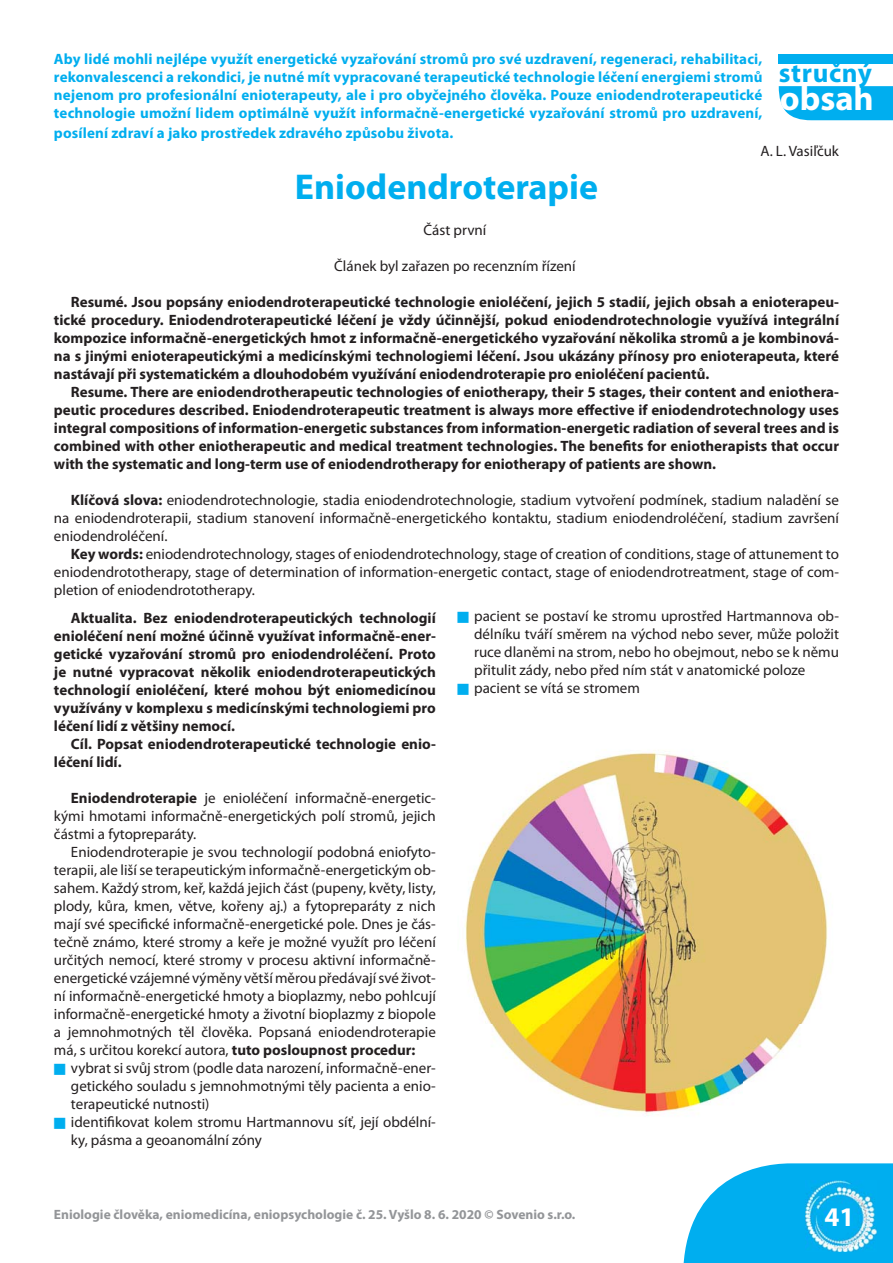
<style>
.page{position:relative;width:893px;height:1263px;background:#fff}
.page>*{position:absolute;margin:0;border:0;box-sizing:border-box;transform-origin:0 0}
.t1{font:700 36px "Myriad Pro";color:#00aeef}
.t2{font:700 34.5px "Myriad Pro";color:#fff}
.t3{font:700 27px "Myriad Pro";letter-spacing:.025em;color:#00aeef}
.t4{font:700 27px "Myriad Pro";color:#fff}
.t5{font:15px/18px "Myriad Pro";color:#231f20;text-align:justify}
.t6{font:700 15px/18px "Myriad Pro";color:#231f20;text-align:justify}
.t7{font:700 15px/18px "Myriad Pro";letter-spacing:.01em;color:#00aeef;text-align:justify}
.t8{font:700 13.5px "Myriad Pro";color:#939598}
.s1{font-weight:700}
</style>
<div class="page">
<svg style="left:683px;top:1163px;width:210px;height:100px;background:#27baf1"></svg>
<img style="left:805px;top:1180px;width:72px;height:72px">
<svg style="left:779px;top:86px;width:114px;height:34px;background:#0bb1ef"></svg>
<div style="left:779px;top:54px;width:114px;height:10px;background:#00aeef"></div>
<img style="left:465px;top:750px;width:363px;height:366px">
<p class="t7" style="left:54px;top:52px;width:710px">Aby lidé mohli nejlépe využít energetické vyzařování stromů pro své uzdravení, regeneraci, rehabilitaci, rekonvalescenci a rekondici, je nutné mít vypracované terapeutické technologie léčení energiemi stromů nejenom pro profesionální enioterapeuty, ale i pro obyčejného člověka. Pouze eniodendroterapeutické technologie umožní lidem optimálně využít informačně-energetické vyzařování stromů pro uzdravení,</p>
<p class="t7" style="left:54px;top:126px;width:401px">posílení zdraví a jako prostředek zdravého způsobu života.</p>
<p class="t5" style="left:760px;top:144px;width:80px">A. L. Vasiľčuk</p>
<h1 class="t1" style="left:295px;top:174px;width:304px">Eniodendroterapie</h1>
<p class="t5" style="left:424px;top:223px;width:64px">Část první</p>
<p class="t5" style="left:334px;top:259px;width:243px">Článek byl zařazen po recenzním řízení</p>
<p class="t6" style="left:54px;top:295px;width:787px;text-indent:17px">Resumé. Jsou popsány eniodendroterapeutické technologie enioléčení, jejich 5 stadií, jejich obsah a enioterapeu&shy;tické procedury. Eniodendroterapeutické léčení je vždy účinnější, pokud eniodendrotechnologie využívá integrální kompozice informačně-energetických hmot z informačně-energetického vyzařování několika stromů a je kombinová&shy;na s jinými enioterapeutickými a medicínskými technologiemi léčení. Jsou ukázány přínosy pro enioterapeuta, které nastávají při systematickém a dlouhodobém využívání eniodendroterapie pro enioléčení pacientů.</p>
<p class="t6" style="left:54px;top:385px;width:786px;text-indent:17px">Resume. There are eniodendrotherapeutic technologies of eniotherapy, their 5 stages, their content and eniothera&shy;peutic procedures described. Eniodendroterapeutic treatment is always more effective if eniodendrotechnology uses integral compositions of information-energetic substances from information-energetic radiation of several trees and is combined with other eniotherapeutic and medical treatment technologies. The benefits for eniotherapists that occur with the systematic and long-term use of eniodendrotherapy for eniotherapy of patients are shown.</p>
<p class="t5" style="left:54px;top:493px;width:786px;text-indent:17px"><span class="s1">Klíčová slova:</span> eniodendrotechnologie, stadia eniodendrotechnologie, stadium vytvoření podmínek, stadium naladění se na eniodendroterapii, stadium stanovení informačně-energetického kontaktu, stadium eniodendroléčení, stadium završení eniodendroléčení.</p>
<p class="t5" style="left:54px;top:547px;width:786px;text-indent:17px"><span class="s1">Key words:</span> eniodendrotechnology, stages of eniodendrotechnology, stage of creation of conditions, stage of attunement to eniodendrototherapy, stage of determination of information-energetic contact, stage of eniodendrotreatment, stage of com&shy;pletion of eniodendrototherapy.</p>
<h3 class="t3" style="left:779px;top:63px;width:95px">stručný</h3>
<h2 class="t2" style="left:780px;top:86px;width:95px">obsah</h2>
<p class="t6" style="left:54px;top:611px;width:383px;text-indent:17px">Aktualita. Bez eniodendroterapeutických technologií enioléčení není možné účinně využívat informačně-ener&shy;getické vyzařování stromů pro eniodendroléčení. Proto je nutné vypracovat několik eniodendroterapeutických technologií enioléčení, které mohou být eniomedicínou využívány v komplexu s medicínskými technologiemi pro léčení lidí z většiny nemocí.</p>
<p class="t6" style="left:54px;top:737px;width:383px;text-indent:17px">Cíl. Popsat eniodendroterapeutické technologie enio&shy;léčení lidí.</p>
<p class="t5" style="left:54px;top:791px;width:383px;text-indent:17px"><span class="s1">Eniodendroterapie</span> je enioléčení informačně-energetic&shy;kými hmotami informačně-energetických polí stromů, jejich částmi a fytopreparáty.</p>
<p class="t5" style="left:54px;top:845px;width:383px;text-indent:17px">Eniodendroterapie je svou technologií podobná eniofyto&shy;terapii, ale liší se terapeutickým informačně-energetickým ob&shy;sahem. Každý strom, keř, každá jejich část (pupeny, květy, listy, plody, kůra, kmen, větve, kořeny aj.) a fytopreparáty z nich mají své specifické informačně-energetické pole. Dnes je čás&shy;tečně známo, které stromy a keře je možné využít pro léčení určitých nemocí, které stromy v procesu aktivní informačně&shy;energetické vzájemné výměny větší měrou předávají své život&shy;ní informačně-energetické hmoty a bioplazmy, nebo pohlcují informačně-energetické hmoty a životní bioplazmy z biopole a jemnohmotných těl člověka. Popsaná eniodendroterapie má, s určitou korekcí autora, <span class="s1">tuto posloupnost procedur:</span></p>
<p class="t5" style="left:71px;top:1061px;width:366px;text-align:left">vybrat si svůj strom (podle data narození, informačně-ener&shy;getického souladu s jemnohmotnými těly pacienta a enio&shy;terapeutické nutnosti)<br>identifikovat kolem stromu Hartmannovu síť, její obdélní&shy;ky, pásma a geoanomální zóny</p>
<p class="t5" style="left:474px;top:609px;width:366px;text-align:left">pacient se postaví ke stromu uprostřed Hartmannova ob&shy;délníku tváří směrem na východ nebo sever, může položit ruce dlaněmi na strom, nebo ho obejmout, nebo se k němu přitulit zády, nebo před ním stát v anatomické poloze pacient se vítá se stromem</p>
<p class="t8" style="left:54px;top:1209px;width:523px">Eniologie člověka, eniomedicína, eniopsychologie č. 25. Vyšlo 8. 6. 2020 © Sovenio s.r.o.</p>
<h3 class="t4" style="left:824px;top:1207px;width:31px">41</h3>
</div>
